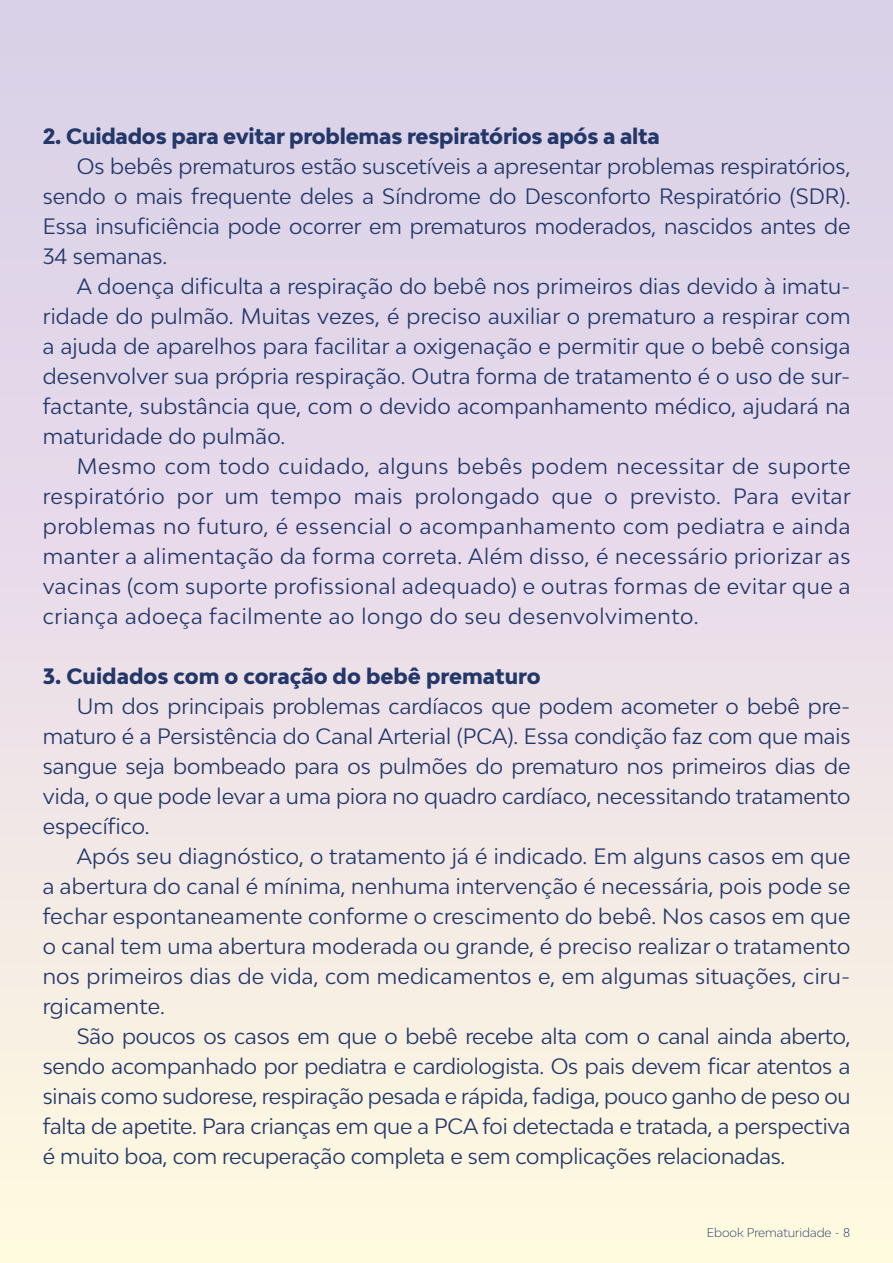
<style>
.page{position:relative;width:893px;height:1263px;background:#fff}
.page>*{position:absolute;margin:0;border:0;box-sizing:border-box;transform-origin:0 0}
.t1{font:21px/30px "Bw Modelica";color:#233769;text-align:justify}
.t2{font:800 21px "Bw Modelica";letter-spacing:-.01em;color:#233769}
.t3{font:300 12px "Bw Modelica";color:#233769}
</style>
<div class="page">
<div style="left:0;top:0;width:893px;height:1263px;background:linear-gradient(to bottom,#d7cceb,#fff7e2)"></div>
<p class="t2" style="left:43px;top:123px;width:619px">2. Cuidados para evitar problemas respiratórios após a alta</p>
<p class="t1" style="left:43px;top:151px;width:809px;text-indent:34px">Os bebês prematuros estão suscetíveis a apresentar problemas respiratórios, sendo o mais frequente deles a Síndrome do Desconforto Respiratório (SDR).<br>Essa insuficiência pode ocorrer em prematuros moderados, nascidos antes de 34 semanas.</p>
<p class="t1" style="left:43px;top:271px;width:809px;text-indent:34px">A doença dificulta a respiração do bebê nos primeiros dias devido à imatu&shy;ridade do pulmão. Muitas vezes, é preciso auxiliar o prematuro a respirar com a ajuda de aparelhos para facilitar a oxigenação e permitir que o bebê consiga desenvolver sua própria respiração. Outra forma de tratamento é o uso de sur&shy;factante, substância que, com o devido acompanhamento médico, ajudará na maturidade do pulmão.</p>
<p class="t1" style="left:43px;top:451px;width:810px;text-indent:34px">Mesmo com todo cuidado, alguns bebês podem necessitar de suporte respiratório por um tempo mais prolongado que o previsto. Para evitar problemas no futuro, é essencial o acompanhamento com pediatra e ainda manter a alimentação da forma correta. Além disso, é necessário priorizar as vacinas (com suporte profissional adequado) e outras formas de evitar que a criança adoeça facilmente ao longo do seu desenvolvimento.</p>
<p class="t2" style="left:43px;top:663px;width:499px">3. Cuidados com o coração do bebê prematuro</p>
<p class="t1" style="left:43px;top:691px;width:809px;text-indent:34px">Um dos principais problemas cardíacos que podem acometer o bebê pre&shy;maturo é a Persistência do Canal Arterial (PCA). Essa condição faz com que mais sangue seja bombeado para os pulmões do prematuro nos primeiros dias de vida, o que pode levar a uma piora no quadro cardíaco, necessitando tratamento específico.</p>
<p class="t1" style="left:43px;top:841px;width:809px;text-indent:34px">Após seu diagnóstico, o tratamento já é indicado. Em alguns casos em que a abertura do canal é mínima, nenhuma intervenção é necessária, pois pode se fechar espontaneamente conforme o crescimento do bebê. Nos casos em que o canal tem uma abertura moderada ou grande, é preciso realizar o tratamento nos primeiros dias de vida, com medicamentos e, em algumas situações, ciru&shy;rgicamente.</p>
<p class="t1" style="left:43px;top:1021px;width:809px;text-indent:34px">São poucos os casos em que o bebê recebe alta com o canal ainda aberto, sendo acompanhado por pediatra e cardiologista. Os pais devem ficar atentos a sinais como sudorese, respiração pesada e rápida, fadiga, pouco ganho de peso ou falta de apetite. Para crianças em que a PCA foi detectada e tratada, a perspectiva é muito boa, com recuperação completa e sem complicações relacionadas.</p>
<p class="t3" style="left:707px;top:1225px;width:145px">Ebook Prematuridade - 8</p>
</div>
